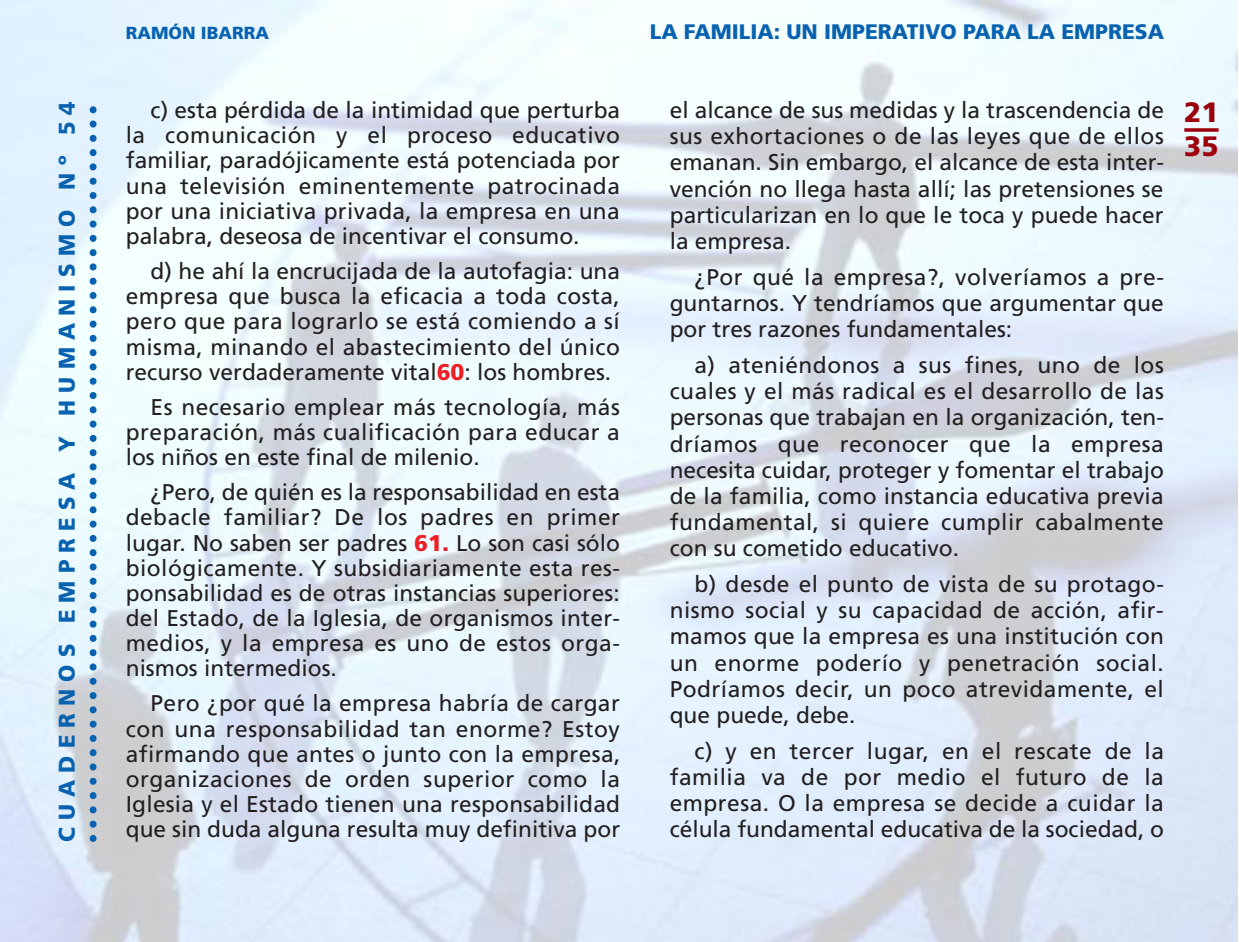
<style>
.page{position:relative;width:1239px;height:942px;background:#fff}
.page>*{position:absolute;margin:0;border:0;box-sizing:border-box;transform-origin:0 0}
.t1{font:900 28px/33.6px "Frutiger";color:#9c000d}
.t2{font:22.75px/25.2px "Frutiger";color:#231f20;text-align:justify}
.t3{font:900 22.75px "Frutiger";letter-spacing:.325em;color:#0862b0}
.t4{font:900 21px "Frutiger";color:#0862b0}
.t5{font:900 17.5px "Frutiger";color:#0862b0}
.s1{font-weight:900;color:#ee1e24}
</style>
<div class="page">
<img style="left:1px;top:0;width:1236px;height:942px">
<svg style="left:1184px;top:128px;width:35px;height:4px"></svg>
<svg style="left:90px;top:101px;width:7px;height:737px;background:#92bbda"></svg>
<p class="t3" style="left:58px;top:842px;width:742px;rotate:-90deg">CUADERNOS EMPRESA Y HUMANISMO Nº 54</p>
<p class="t5" style="left:126px;top:26px;width:145px">RAMÓN IBARRA</p>
<p class="t4" style="left:650px;top:23px;width:516px">LA FAMILIA: UN IMPERATIVO PARA LA EMPRESA</p>
<p class="t2" style="left:126px;top:99px;width:496px;text-indent:25px">c) esta pérdida de la intimidad que perturba la comunicación y el proceso educativo familiar, paradójicamente está potenciada por una televisión eminentemente patrocinada por una iniciativa privada, la empresa en una palabra, deseosa de incentivar el consumo.</p>
<p class="t2" style="left:126px;top:260px;width:496px;text-indent:25px">d) he ahí la encrucijada de la autofagia: una empresa que busca la eficacia a toda costa, pero que para lograrlo se está comiendo a sí misma, minando el abastecimiento del único recurso verdaderamente vital<span class="s1">60</span>: los hombres.</p>
<p class="t2" style="left:126px;top:396px;width:496px;text-indent:25px">Es necesario emplear más tecnología, más preparación, más cualificación para educar a los niños en este final de milenio.</p>
<p class="t2" style="left:126px;top:481px;width:496px;text-indent:25px">¿Pero, de quién es la responsabilidad en esta debacle familiar? De los padres en primer lugar. No saben ser padres <span class="s1">61.</span> Lo son casi sólo biológicamente. Y subsidiariamente esta res&shy;ponsabilidad es de otras instancias superiores: del Estado, de la Iglesia, de organismos inter&shy;medios, y la empresa es uno de estos orga&shy;nismos intermedios.</p>
<p class="t2" style="left:126px;top:692px;width:496px;text-indent:25px">Pero ¿por qué la empresa habría de cargar con una responsabilidad tan enorme? Estoy afirmando que antes o junto con la empresa, organizaciones de orden superior como la Iglesia y el Estado tienen una responsabilidad que sin duda alguna resulta muy definitiva por</p>
<p class="t2" style="left:670px;top:99px;width:496px;line-height:26.1px">el alcance de sus medidas y la trascendencia de sus exhortaciones o de las leyes que de ellos emanan. Sin embargo, el alcance de esta inter&shy;vención no llega hasta allí; las pretensiones se particularizan en lo que le toca y puede hacer la empresa.</p>
<p class="t2" style="left:670px;top:266px;width:496px;line-height:26.1px;text-indent:25px">¿Por qué la empresa?, volveríamos a pre&shy;guntarnos. Y tendríamos que argumentar que por tres razones fundamentales:</p>
<p class="t2" style="left:670px;top:354px;width:496px;line-height:26.1px;text-indent:25px">a) ateniéndonos a sus fines, uno de los cuales y el más radical es el desarrollo de las personas que trabajan en la organización, ten&shy;dríamos que reconocer que la empresa necesita cuidar, proteger y fomentar el trabajo de la familia, como instancia educativa previa fundamental, si quiere cumplir cabalmente con su cometido educativo.</p>
<p class="t2" style="left:670px;top:573px;width:496px;line-height:26.1px;text-indent:25px">b) desde el punto de vista de su protago&shy;nismo social y su capacidad de acción, afir&shy;mamos que la empresa es una institución con un enorme poderío y penetración social.<br>Podríamos decir, un poco atrevidamente, el que puede, debe.</p>
<p class="t2" style="left:670px;top:739px;width:496px;line-height:26.1px;text-indent:25px">c) y en tercer lugar, en el rescate de la familia va de por medio el futuro de la empresa. O la empresa se decide a cuidar la célula fundamental educativa de la sociedad, o</p>
<p class="t1" style="left:1184px;top:98px;width:36px">21<br>35</p>
</div>
